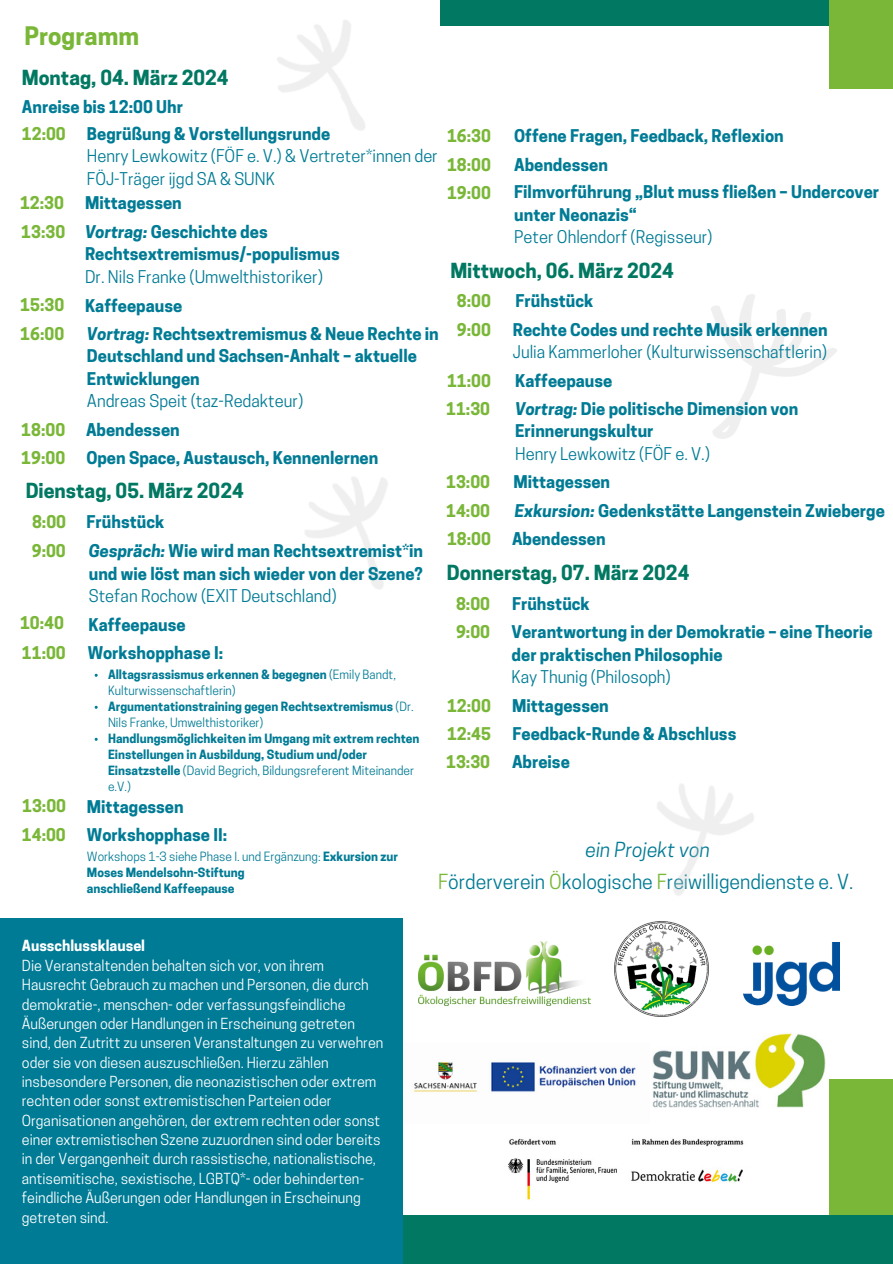
<style>
.page{position:relative;width:893px;height:1264px;background:#fff}
.page>*{position:absolute;margin:0;border:0;box-sizing:border-box;transform-origin:0 0}
.t1{font:700 24px "Cooper Hewitt";color:#7ab738}
.t2{font:700 19.5px "Cooper Hewitt";color:#017862}
.t3{font:19.5px/31.5px "Cooper Hewitt";color:#007b95;text-align:center}
.t4{font:700 16.5px/22.5px "Cooper Hewitt";color:#007b95}
.t5{font:16.5px/22.5px "Cooper Hewitt";color:#007b95}
.t6{font:700 16.5px "Cooper Hewitt";color:#7ab738}
.t7{font:14.4px/19.4px "Cooper Hewitt";color:#fff}
.t8{font:700 12px/16px "Cooper Hewitt";color:#007b95}
.t9{font:12px/16px "Cooper Hewitt";color:#007b95}
.s1{font-weight:700}
.s2{font-weight:400}
.s3{font-style:italic}
.s4{color:#7ab738}
</style>
<div class="page">
<div style="left:440px;top:0;width:452px;height:26px;background:#017862"></div>
<div style="left:829px;top:0;width:63px;height:89px;background:#7ab738"></div>
<div style="left:829px;top:1078px;width:63px;height:185px;background:#7ab738"></div>
<div style="left:402px;top:1215px;width:490px;height:48px;background:#017862"></div>
<div style="left:0;top:917px;width:402px;height:346px;background:#007b95"></div>
<img style="left:508px;top:1138px;width:236px;height:62px">
<img style="left:418px;top:941px;width:172px;height:64px">
<img style="left:614px;top:931px;width:94px;height:85px">
<img style="left:632px;top:783px;width:122px;height:148px">
<img style="left:743px;top:942px;width:96px;height:63px">
<img style="left:652px;top:1033px;width:173px;height:74px">
<img style="left:414px;top:1062px;width:222px;height:30px">
<h3 class="t1" style="left:24px;top:27px;width:116px">Programm</h3>
<h3 class="t2" style="left:22px;top:70px;width:208px">Montag, 04. März 2024</h3>
<h3 class="t4" style="left:22px;top:97px;width:163px">Anreise bis 12:00 Uhr</h3>
<h3 class="t6" style="left:22px;top:127px;width:45px">12:00</h3>
<p class="t5" style="left:87px;top:124px;width:352px"><span class="s1">Begrüßung &amp; Vorstellungsrunde<br></span>Henry Lewkowitz (FÖF e. V.) &amp; Vertreter*innen der<br>FÖJ-Träger ijgd SA &amp; SUNK</p>
<p class="t6" style="left:447px;top:130px;width:45px">16:30</p>
<h3 class="t4" style="left:514px;top:127px;width:271px">Offene Fragen, Feedback, Reflexion</h3>
<h3 class="t6" style="left:447px;top:158px;width:45px">18:00</h3>
<h3 class="t4" style="left:514px;top:155px;width:95px">Abendessen</h3>
<h3 class="t6" style="left:447px;top:186px;width:45px">19:00</h3>
<h3 class="t4" style="left:514px;top:183px;width:366px">Filmvorführung „Blut muss fließen – Undercover unter Neonazis“<br><span class="s2">Peter Ohlendorf (Regisseur)</span></h3>
<h3 class="t2" style="left:450px;top:263px;width:225px">Mittwoch, 06. März 2024</h3>
<h3 class="t6" style="left:457px;top:294px;width:36px">8:00</h3>
<h3 class="t4" style="left:515px;top:291px;width:79px">Frühstück</h3>
<h3 class="t6" style="left:457px;top:323px;width:36px">9:00</h3>
<h2 class="t4" style="left:515px;top:371px;width:99px">Kaffeepause</h2>
<h3 class="t6" style="left:20px;top:196px;width:45px">12:30</h3>
<h3 class="t4" style="left:85px;top:193px;width:98px">Mittagessen</h3>
<h3 class="t6" style="left:21px;top:225px;width:45px">13:30</h3>
<h2 class="t4" style="left:85px;top:222px;width:256px"><span class="s3">Vortrag:</span> Geschichte des<br>Rechtsextremismus/-populismus<br><span class="s2">Dr. Nils Franke (Umwelthistoriker)</span></h2>
<p class="t6" style="left:20px;top:298px;width:45px">15:30</p>
<h3 class="t4" style="left:85px;top:296px;width:99px">Kaffeepause</h3>
<h3 class="t6" style="left:20px;top:327px;width:45px">16:00</h3>
<p class="t5" style="left:513px;top:320px;width:316px"><span class="s1">Rechte Codes und rechte Musik erkennen<br></span>Julia Kammerloher (Kulturwissenschaftlerin)</p>
<h2 class="t4" style="left:87px;top:324px;width:353px"><span class="s3">Vortrag:</span> Rechtsextremismus &amp; Neue Rechte in Deutschland und Sachsen-Anhalt – aktuelle Entwicklungen<br><span class="s2">Andreas Speit (taz-Redakteur)</span></h2>
<h3 class="t6" style="left:447px;top:374px;width:45px">11:00</h3>
<p class="t4" style="left:515px;top:399px;width:285px"><span class="s3">Vortrag:</span> Die politische Dimension von<br>Erinnerungskultur<br><span class="s2">Henry Lewkowitz (FÖF e. V.)</span></p>
<p class="t6" style="left:446px;top:402px;width:45px">11:30</p>
<h3 class="t6" style="left:21px;top:423px;width:45px">18:00</h3>
<h3 class="t4" style="left:86px;top:420px;width:95px">Abendessen</h3>
<h3 class="t6" style="left:21px;top:451px;width:45px">19:00</h3>
<h3 class="t4" style="left:86px;top:448px;width:293px">Open Space, Austausch, Kennenlernen</h3>
<h3 class="t2" style="left:26px;top:483px;width:219px">Dienstag, 05. März 2024</h3>
<h3 class="t6" style="left:32px;top:516px;width:36px">8:00</h3>
<h3 class="t4" style="left:86px;top:513px;width:79px">Frühstück</h3>
<h3 class="t6" style="left:32px;top:545px;width:36px">9:00</h3>
<h3 class="t6" style="left:446px;top:475px;width:45px">13:00</h3>
<h3 class="t4" style="left:513px;top:472px;width:98px">Mittagessen</h3>
<h3 class="t6" style="left:446px;top:504px;width:45px">14:00</h3>
<h3 class="t4" style="left:514px;top:501px;width:372px"><span class="s3">Exkursion:</span> Gedenkstätte Langenstein Zwieberge</h3>
<h3 class="t6" style="left:447px;top:533px;width:45px">18:00</h3>
<h3 class="t4" style="left:512px;top:530px;width:95px">Abendessen</h3>
<h3 class="t4" style="left:89px;top:542px;width:336px;text-align:justify"><span class="s3">Gespräch:</span> Wie wird man Rechtsextremist*in und wie löst man sich wieder von der Szene?<br><span class="s2">Stefan Rochow (EXIT Deutschland)</span></h3>
<h3 class="t2" style="left:447px;top:565px;width:244px">Donnerstag, 07. März 2024</h3>
<h3 class="t6" style="left:456px;top:597px;width:36px">8:00</h3>
<p class="t4" style="left:512px;top:594px;width:79px">Frühstück</p>
<h3 class="t6" style="left:456px;top:626px;width:36px">9:00</h3>
<h3 class="t6" style="left:20px;top:617px;width:45px">10:40</h3>
<h3 class="t4" style="left:88px;top:616px;width:99px">Kaffeepause</h3>
<h3 class="t4" style="left:511px;top:623px;width:362px">Verantwortung in der Demokratie – eine Theorie der praktischen Philosophie<br><span class="s2">Kay Thunig (Philosoph)</span></h3>
<h3 class="t6" style="left:22px;top:647px;width:45px">11:00</h3>
<h3 class="t4" style="left:88px;top:643px;width:137px">Workshopphase I:</h3>
<h3 class="t9" style="left:108px;top:667px;width:289px"><span class="s1">Alltagsrassismus erkennen &amp; begegnen</span> (Emily Bandt,<br>Kulturwissenschaftlerin)</h3>
<h3 class="t8" style="left:108px;top:699px;width:307px">Argumentationstraining gegen Rechtsextremismus <span class="s2">(Dr.<br>Nils Franke, Umwelthistoriker)</span></h3>
<p class="t8" style="left:108px;top:731px;width:313px">Handlungsmöglichkeiten im Umgang mit extrem rechten Einstellungen in Ausbildung, Studium und/oder Einsatzstelle <span class="s2">(David Begrich, Bildungsreferent Miteinander e.V.)</span></p>
<h3 class="t6" style="left:22px;top:800px;width:45px">13:00</h3>
<h3 class="t4" style="left:87px;top:797px;width:98px">Mittagessen</h3>
<h3 class="t6" style="left:22px;top:828px;width:45px">14:00</h3>
<h5 class="t6" style="left:447px;top:699px;width:45px">12:00</h5>
<h2 class="t4" style="left:512px;top:696px;width:98px">Mittagessen</h2>
<h4 class="t4" style="left:512px;top:724px;width:225px">Feedback-Runde &amp; Abschluss</h4>
<p class="t4" style="left:512px;top:752px;width:59px">Abreise</p>
<h3 class="t6" style="left:447px;top:727px;width:45px">12:45</h3>
<h3 class="t6" style="left:446px;top:755px;width:45px">13:30</h3>
<h3 class="t4" style="left:87px;top:825px;width:142px">Workshopphase II:</h3>
<h3 class="t8" style="left:87px;top:850px;width:312px"><span class="s2">Workshops 1-3 siehe Phase I. und Ergänzung:</span> Exkursion zur<br>Moses Mendelsohn-Stiftung<br>anschließend Kaffeepause</h3>
<h3 class="t3" style="left:438px;top:836px;width:416px"><span class="s3">ein Projekt von<br></span><span class="s4">F</span>örderverein <span class="s4">Ö</span>kologische <span class="s4">F</span>reiwilligendienste e. V.</h3>
<h3 class="t7" style="left:22px;top:938px;width:363px"><span class="s1">Ausschlussklausel<br></span>Die Veranstaltenden behalten sich vor, von ihrem Hausrecht Gebrauch zu machen und Personen, die durch demokratie-, menschen- oder verfassungsfeindliche Äußerungen oder Handlungen in Erscheinung getreten sind, den Zutritt zu unseren Veranstaltungen zu verwehren oder sie von diesen auszuschließen. Hierzu zählen insbesondere Personen, die neonazistischen oder extrem rechten oder sonst extremistischen Parteien oder Organisationen angehören, der extrem rechten oder sonst einer extremistischen Szene zuzuordnen sind oder bereits in der Vergangenheit durch rassistische, nationalistische, antisemitische, sexistische, LGBTQ*- oder behinderten&shy;feindliche Äußerungen oder Handlungen in Erscheinung getreten sind.</h3>
</div>
